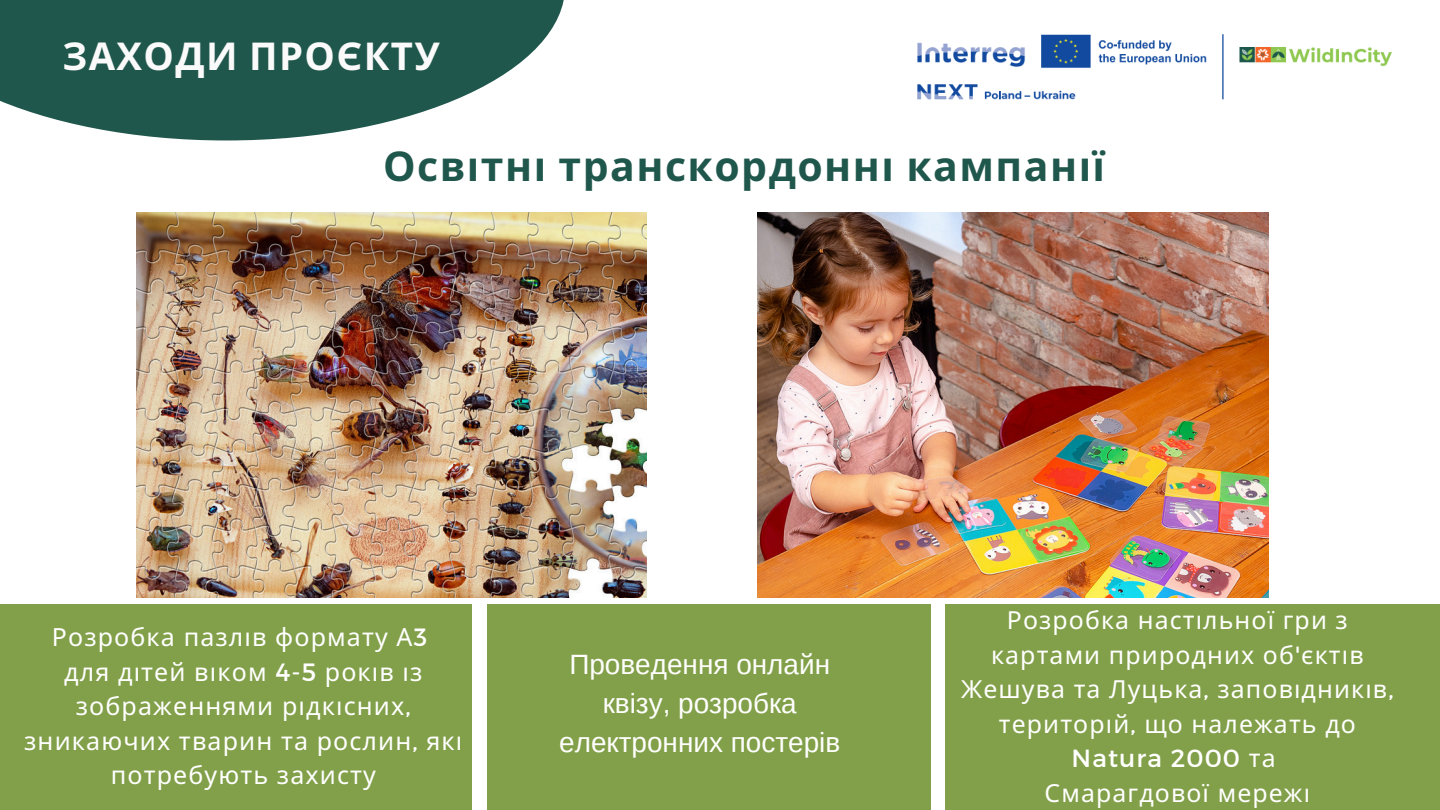
<style>
.page{position:relative;width:1440px;height:810px;background:#fff}
.page>*{position:absolute;margin:0;border:0;box-sizing:border-box;transform-origin:0 0}
.t1{font:700 41px "Noto Sans";letter-spacing:.035em;color:#20574c}
.t2{font:700 38.3px "Noto Sans";letter-spacing:.035em;color:#fafafa}
.t3{font:27.9px/39px "Arimo";color:#fefefd;text-align:center}
.t4{font:25px/34.5px "Noto Sans";letter-spacing:.045em;color:#fff;text-align:center}
.t5{font:24.8px/34.5px "Noto Sans";letter-spacing:.045em;color:#fff;text-align:center}
.s1{font-family:"Montserrat"}
</style>
<div class="page">
<div style="left:945px;top:604px;width:495px;height:206px;background:#82a049"></div>
<div style="left:0;top:604px;width:472px;height:206px;background:#82a049"></div>
<svg style="left:0;top:0;width:564px;height:140px;fill:#20574c"></svg>
<img style="left:137px;top:212px;width:510px;height:386px">
<img style="left:757px;top:212px;width:511px;height:386px">
<img style="left:917px;top:34px;width:475px;height:66px">
<div style="left:487px;top:604px;width:444px;height:206px;background:#82a049"></div>
<p class="t2" style="left:63px;top:29px;width:379px">ЗАХОДИ ПРОЄКТУ</p>
<h1 class="t1" style="left:383px;top:137px;width:724px">Освітні транскордонні кампанії</h1>
<p class="t4" style="left:52px;top:619px;width:377px">Розробка пазлі в формату А<span class="s1">3</span></p>
<h2 class="t4" style="left:24px;top:654px;width:435px">для дітей ві ком <span class="s1">4-5</span> рокі в із зображеннями рідкісних<span class="s1">, </span>зникаючих тварин та рослин<span class="s1">,</span> які потребують захисту</h2>
<p class="t3" style="left:559px;top:645px;width:282px">Проведення онлайн квізу, розробка електронних постерів</p>
<p class="t5" style="left:961px;top:603px;width:434px">Розробка настільної гри з картами природних об<span class="s1">'</span>єкті в<br>Жешува та Луцька<span class="s1">,</span> заповідникі в<span class="s1">, </span>територі й<span class="s1">,</span> що належать до<br><span class="s1">Natura 2000</span> та</p>
<p class="t5" style="left:1045px;top:775px;width:263px">Смарагдової мережі</p>
</div>
